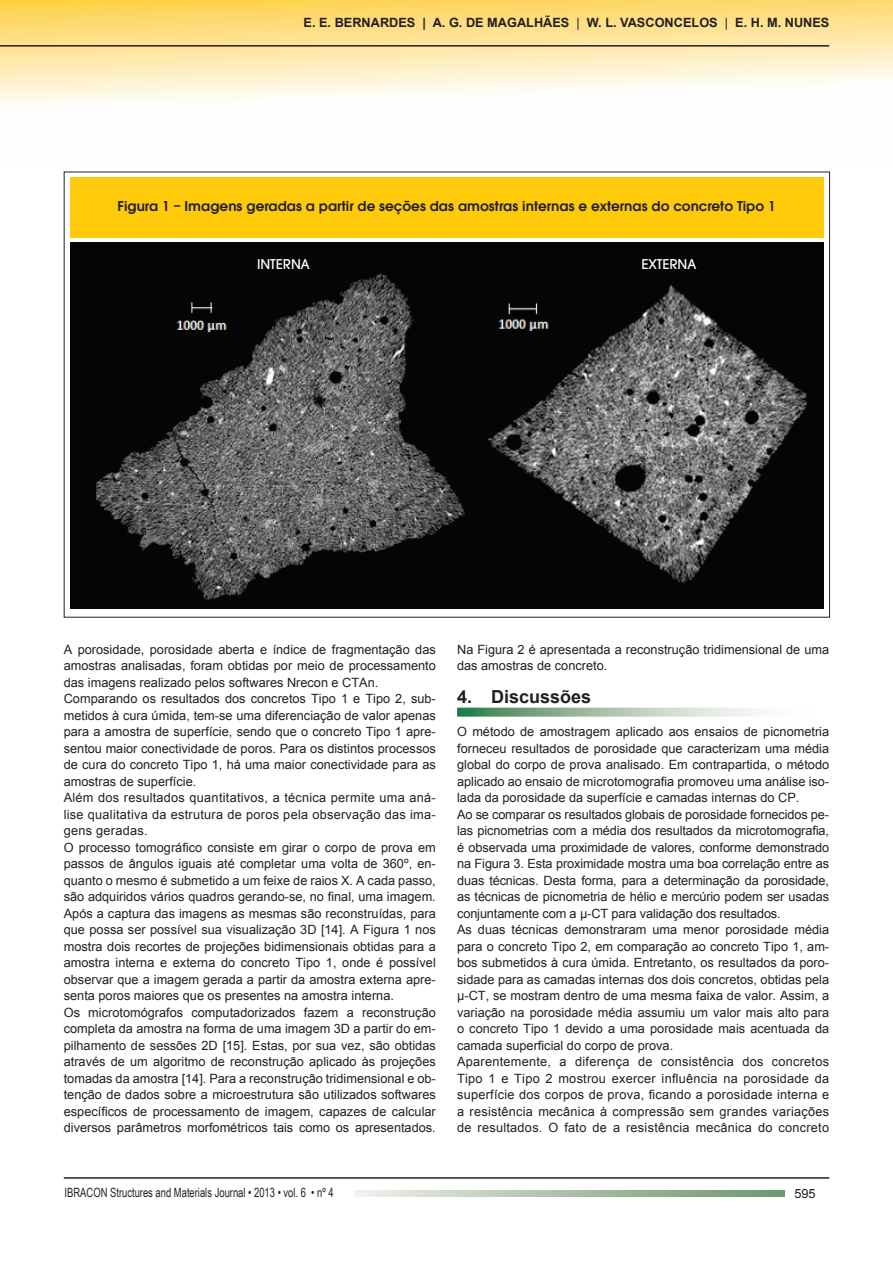
<style>
.page{position:relative;width:893px;height:1263px;background:#fff}
.page>*{position:absolute;margin:0;border:0;box-sizing:border-box;transform-origin:0 0}
.t1{font:700 18px "Arial";color:#231f20}
.t2{font:600 15px "Avant Garde ITC";color:#231f20}
.t3{font:14.85px "Avant Garde Md ITC";color:#fff}
.t4{font:12.75px/16.5px "Arial";color:#231f20}
.t5{font:700 12.75px "Arial";color:#231f20}
.t6{font:12.75px "Arial Narrow";color:#231f20;scale:.9 1}
.s1{font-weight:400}
</style>
<div class="page">
<svg style="left:0;top:0;width:893px;height:105px"></svg>
<hr style="left:64px;top:1177px;width:765px;height:2px;background:#231f20">
<hr style="left:0;top:45px;width:829px;height:2px;background:#231f20">
<svg style="left:354px;top:1190px;width:431px;height:6px;background:#acc0aa"></svg>
<svg style="left:457px;top:708px;width:300px;height:9px;background:#a5c1aa"></svg>
<div style="left:70px;top:177px;width:753px;height:60px;background:#feca0a"></div>
<img style="left:70px;top:242px;width:753px;height:366px">
<div style="left:237px;top:251px;width:103px;height:21px;background:#040504"></div>
<div style="left:583px;top:251px;width:103px;height:21px;background:#040504"></div>
<p class="t5" style="left:303px;top:15px;width:527px">E. E. BERNARDES | A. G. DE MAGALHÃES <span class="s1">|</span> W. L. VASCONCELOS <span class="s1">|</span> E. H. M. NUNES</p>
<p class="t2" style="left:118px;top:197px;width:659px">Figura 1 – Imagens geradas a partir de seções das amostras internas e externas do concreto Tipo 1</p>
<p class="t3" style="left:257px;top:255px;width:54px">INTERNA</p>
<p class="t3" style="left:641px;top:255px;width:56px">EXTERNA</p>
<p class="t4" style="left:64px;top:641px;width:374px">A porosidade, porosidade aberta e índice de fragmentação das amostras analisadas, foram obtidas por meio de processamento das imagens realizado pelos softwares Nrecon e CTAn.<br>Comparando os resultados dos concretos Tipo 1 e Tipo 2, sub&shy;metidos à cura úmida, tem-se uma diferenciação de valor apenas para a amostra de superfície, sendo que o concreto Tipo 1 apre&shy;sentou maior conectividade de poros. Para os distintos processos de cura do concreto Tipo 1, há uma maior conectividade para as amostras de superfície.<br>Além dos resultados quantitativos, a técnica permite uma aná&shy;lise qualitativa da estrutura de poros pela observação das ima&shy;gens geradas.<br>O processo tomográfico consiste em girar o corpo de prova em passos de ângulos iguais até completar uma volta de 360º, en&shy;quanto o mesmo é submetido a um feixe de raios X. A cada passo, são adquiridos vários quadros gerando-se, no final, uma imagem.<br>Após a captura das imagens as mesmas são reconstruídas, para que possa ser possível sua visualização 3D [14]. A Figura 1 nos mostra dois recortes de projeções bidimensionais obtidas para a amostra interna e externa do concreto Tipo 1, onde é possível observar que a imagem gerada a partir da amostra externa apre&shy;senta poros maiores que os presentes na amostra interna.<br>Os microtomógrafos computadorizados fazem a reconstrução completa da amostra na forma de uma imagem 3D a partir do em&shy;pilhamento de sessões 2D [15]. Estas, por sua vez, são obtidas através de um algoritmo de reconstrução aplicado às projeções tomadas da amostra [14]. Para a reconstrução tridimensional e ob&shy;tenção de dados sobre a microestrutura são utilizados softwares específicos de processamento de imagem, capazes de calcular diversos parâmetros morfométricos tais como os apresentados.</p>
<p class="t4" style="left:457px;top:641px;width:374px">Na Figura 2 é apresentada a reconstrução tridimensional de uma das amostras de concreto.</p>
<h1 class="t1" style="left:457px;top:685px;width:136px">4. Discussões</h1>
<p class="t4" style="left:457px;top:724px;width:374px">O método de amostragem aplicado aos ensaios de picnometria forneceu resultados de porosidade que caracterizam uma média global do corpo de prova analisado. Em contrapartida, o método aplicado ao ensaio de microtomografia promoveu uma análise iso&shy;lada da porosidade da superfície e camadas internas do CP.<br>Ao se comparar os resultados globais de porosidade fornecidos pe&shy;las picnometrias com a média dos resultados da microtomografia, é observada uma proximidade de valores, conforme demonstrado na Figura 3. Esta proximidade mostra uma boa correlação entre as duas técnicas. Desta forma, para a determinação da porosidade, as técnicas de picnometria de hélio e mercúrio podem ser usadas conjuntamente com a µ-CT para validação dos resultados.<br>As duas técnicas demonstraram uma menor porosidade média para o concreto Tipo 2, em comparação ao concreto Tipo 1, am&shy;bos submetidos à cura úmida. Entretanto, os resultados da poro&shy;sidade para as camadas internas dos dois concretos, obtidas pela µ-CT, se mostram dentro de uma mesma faixa de valor. Assim, a variação na porosidade média assumiu um valor mais alto para o concreto Tipo 1 devido a uma porosidade mais acentuada da camada superficial do corpo de prova.<br>Aparentemente, a diferença de consistência dos concretos Tipo 1 e Tipo 2 mostrou exercer influência na porosidade da superfície dos corpos de prova, ficando a porosidade interna e a resistência mecânica à compressão sem grandes variações de resultados. O fato de a resistência mecânica do concreto</p>
<p class="t6" style="left:65px;top:1183px;width:300px">IBRACON Structures and Materials Journal • 2013 • vol. 6 • nº 4</p>
<p class="t4" style="left:794px;top:1185px;width:23px">595</p>
</div>
